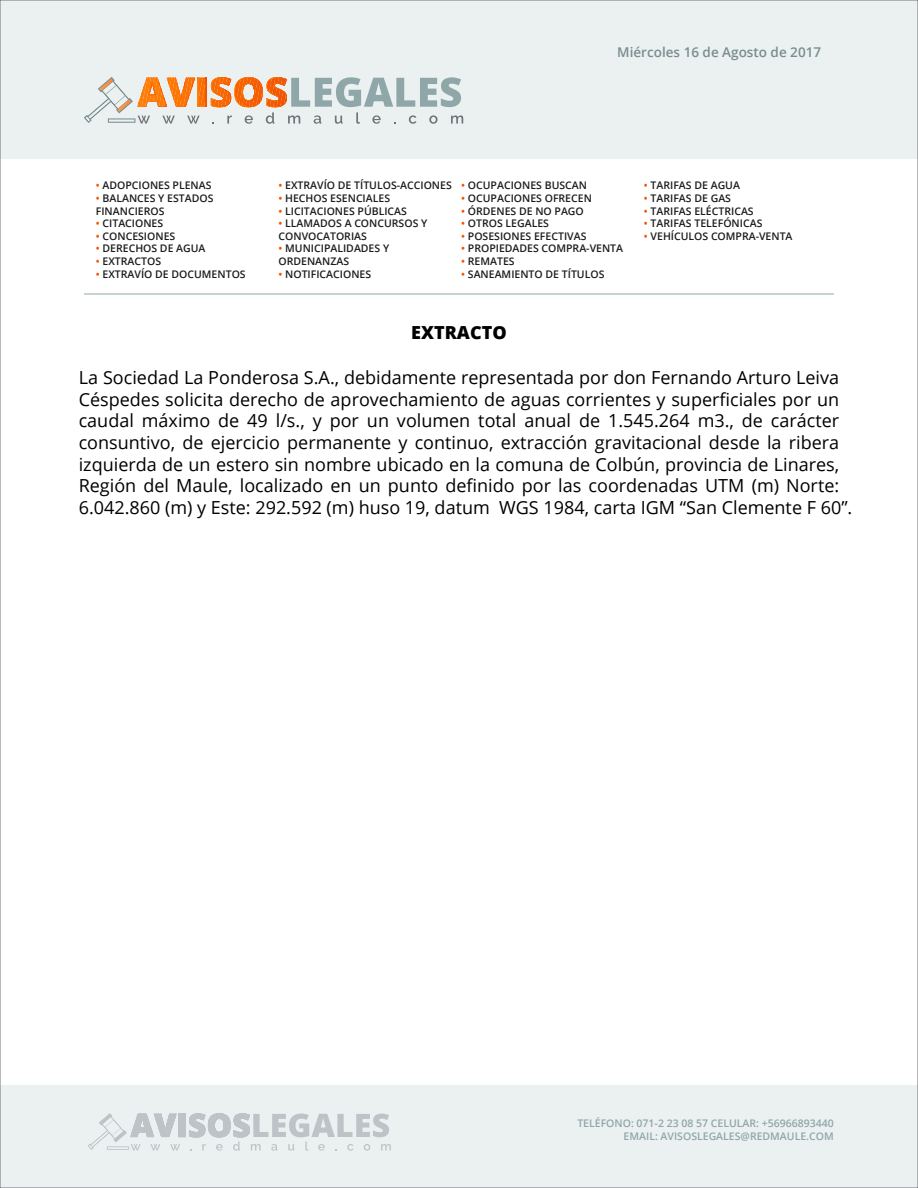
<style>
.page{position:relative;width:918px;height:1188px;background:#fff}
.page>*{position:absolute;margin:0;border:0;box-sizing:border-box;transform-origin:0 0}
.t1{font:18px/21.6px "Open Sans";color:#000}
.t2{font:800 18px "Open Sans";color:#000}
.t3{font:600 13.5px "Open Sans";color:#7a8d8e}
.t4{font:600 10.5px/12.6px "Open Sans";color:#1b1b1b}
.t5{font:600 10.5px/12.6px "Open Sans";color:#8fa7a8;text-align:right}
.s1{color:#f25300}
</style>
<div class="page">
<div style="left:0;top:0;width:918px;height:159px;background:#ebf0f1"></div>
<svg style="left:84px;top:77px;width:379px;height:47px"></svg>
<svg style="left:108px;top:118px;width:27px;height:5px"></svg>
<div style="left:0;top:1086px;width:918px;height:102px;background:#ebf0f1"></div>
<svg style="left:88px;top:1113px;width:303px;height:38px"></svg>
<svg style="left:107px;top:1146px;width:22px;height:4px"></svg>
<hr style="left:84px;top:294px;width:750px;height:1px;background:#8fa7a8">
<p class="t3" style="left:617px;top:43px;width:205px">Miércoles 16 de Agosto de 2017</p>
<p class="t4" style="left:96px;top:179px;width:117px"><span class="s1">•</span> ADOPCIONES PLENAS</p>
<p class="t4" style="left:96px;top:192px;width:119px"><span class="s1">•</span> BALANCES Y ESTADOS<br>FINANCIEROS</p>
<p class="t4" style="left:96px;top:217px;width:69px"><span class="s1">•</span> CITACIONES</p>
<p class="t4" style="left:96px;top:230px;width:81px"><span class="s1">•</span> CONCESIONES</p>
<p class="t4" style="left:96px;top:242px;width:111px"><span class="s1">•</span> DERECHOS DE AGUA</p>
<p class="t4" style="left:96px;top:255px;width:67px"><span class="s1">•</span> EXTRACTOS</p>
<p class="t4" style="left:96px;top:267px;width:151px"><span class="s1">•</span> EXTRAVÍO DE DOCUMENTOS</p>
<p class="t4" style="left:279px;top:179px;width:175px"><span class="s1">•</span> EXTRAVÍO DE TÍTULOS-ACCIONES</p>
<p class="t4" style="left:279px;top:192px;width:113px"><span class="s1">•</span> HECHOS ESENCIALES</p>
<p class="t4" style="left:279px;top:204px;width:130px"><span class="s1">•</span> LICITACIONES PÚBLICAS</p>
<p class="t4" style="left:279px;top:217px;width:150px"><span class="s1">•</span> LLAMADOS A CONCURSOS Y<br>CONVOCATORIAS</p>
<p class="t4" style="left:279px;top:242px;width:112px"><span class="s1">•</span> MUNICIPALIDADES Y<br>ORDENANZAS</p>
<p class="t4" style="left:279px;top:267px;width:94px"><span class="s1">•</span> NOTIFICACIONES</p>
<p class="t4" style="left:461px;top:179px;width:127px"><span class="s1">•</span> OCUPACIONES BUSCAN</p>
<p class="t4" style="left:461px;top:192px;width:132px"><span class="s1">•</span> OCUPACIONES OFRECEN</p>
<p class="t4" style="left:461px;top:204px;width:124px"><span class="s1">•</span> ÓRDENES DE NO PAGO</p>
<p class="t4" style="left:461px;top:217px;width:89px"><span class="s1">•</span> OTROS LEGALES</p>
<p class="t4" style="left:461px;top:230px;width:127px"><span class="s1">•</span> POSESIONES EFECTIVAS</p>
<p class="t4" style="left:461px;top:242px;width:163px"><span class="s1">•</span> PROPIEDADES COMPRA-VENTA</p>
<p class="t4" style="left:461px;top:255px;width:55px"><span class="s1">•</span> REMATES</p>
<p class="t4" style="left:461px;top:267px;width:145px"><span class="s1">•</span> SANEAMIENTO DE TÍTULOS</p>
<p class="t4" style="left:644px;top:179px;width:98px"><span class="s1">•</span> TARIFAS DE AGUA</p>
<p class="t4" style="left:644px;top:192px;width:89px"><span class="s1">•</span> TARIFAS DE GAS</p>
<p class="t4" style="left:644px;top:204px;width:111px"><span class="s1">•</span> TARIFAS ELÉCTRICAS</p>
<p class="t4" style="left:644px;top:217px;width:120px"><span class="s1">•</span> TARIFAS TELEFÓNICAS</p>
<p class="t4" style="left:644px;top:230px;width:150px"><span class="s1">•</span> VEHÍCULOS COMPRA-VENTA</p>
<p class="t2" style="left:411px;top:319px;width:97px">EXTRACTO</p>
<p class="t1" style="left:79px;top:366px;width:775px">La Sociedad La Ponderosa S.A., debidamente representada por don Fernando Arturo Leiva Céspedes solicita derecho de aprovechamiento de aguas corrientes y superficiales por un caudal máximo de 49 l/s., y por un volumen total anual de 1.545.264 m3., de carácter consuntivo, de ejercicio permanente y continuo, extracción gravitacional desde la ribera izquierda de un estero sin nombre ubicado en la comuna de Colbún, provincia de Linares, Región del Maule, localizado en un punto definido por las coordenadas UTM (m) Norte:<br>6.042.860 (m) y Este: 292.592 (m) huso 19, datum WGS 1984, carta IGM “San Clemente F 60”.</p>
<p class="t5" style="left:577px;top:1117px;width:258px">TELÉFONO: 071-2 23 08 57 CELULAR: +56966893440<br>EMAIL: AVISOSLEGALES@REDMAULE.COM</p>
</div>
